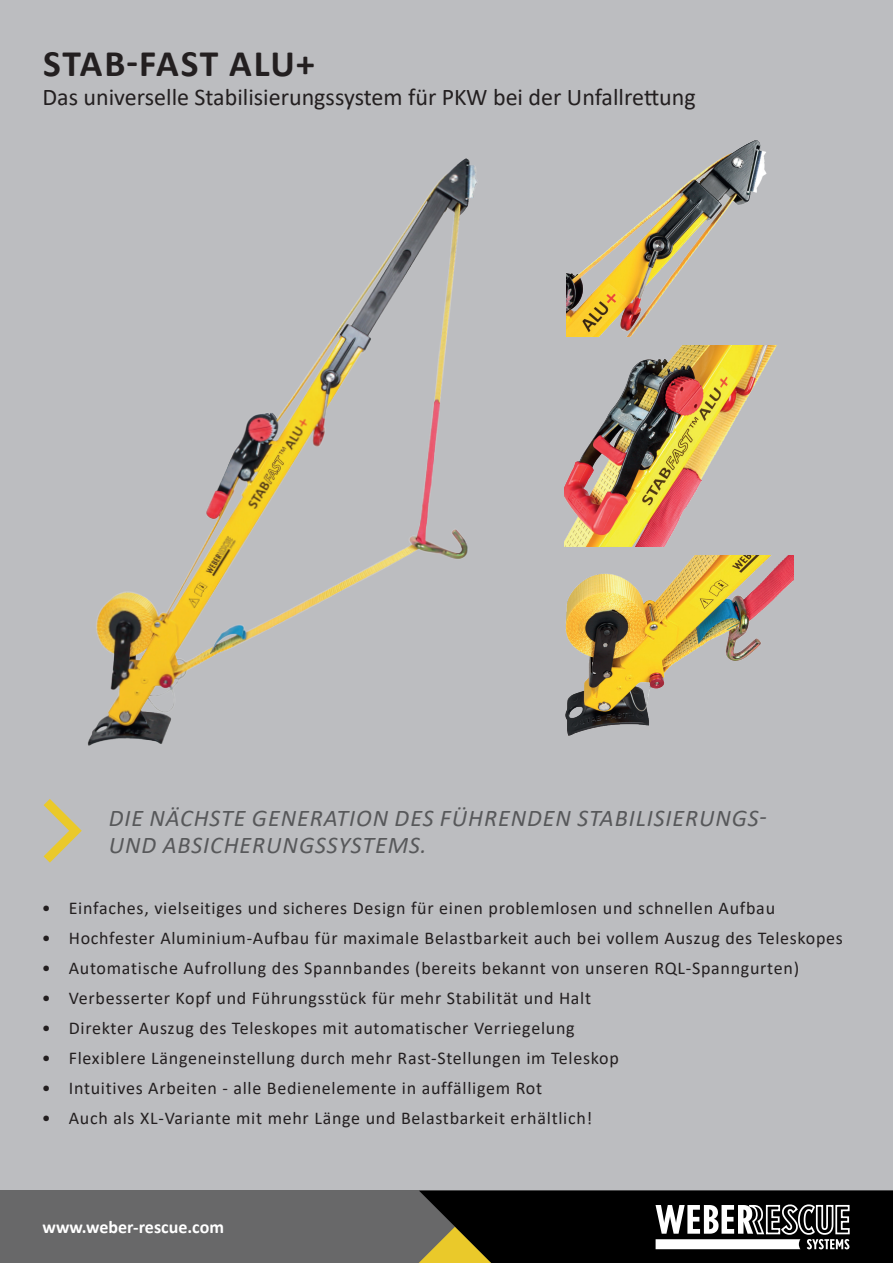
<style>
.page{position:relative;width:893px;height:1263px;background:#fff}
.page>*{position:absolute;margin:0;border:0;box-sizing:border-box;transform-origin:0 0}
.t1{font:700 37.5px "Calibri";letter-spacing:.04em;color:#231f20}
.t2{font:italic 24px/27px "Calibri";letter-spacing:.04em;color:#57585a}
.t3{font:24px "Calibri";color:#231f20}
.t4{font:18px "Calibri";letter-spacing:.04em;color:#231f20}
.t5{font:700 18px "Calibri";color:#fff}
</style>
<div class="page">
<div style="left:0;top:0;width:893px;height:1192px;background:#bcbdc0"></div>
<div style="left:0;top:1191px;width:893px;height:72px;background:#686869"></div>
<svg style="left:419px;top:1191px;width:474px;height:72px;background:#2d2b25"></svg>
<img style="left:88px;top:158px;width:389px;height:588px">
<img style="left:567px;top:140px;width:200px;height:197px">
<img style="left:564px;top:346px;width:213px;height:201px">
<img style="left:565px;top:555px;width:229px;height:181px">
<svg style="left:44px;top:799px;width:38px;height:64px"></svg>
<h1 class="t1" style="left:43px;top:37px;width:273px">STAB-FAST ALU+</h1>
<h2 class="t3" style="left:43px;top:80px;width:655px">Das universelle Stabilisierungssystem für PKW bei der Unfallrettung</h2>
<h2 class="t2" style="left:109px;top:804px;width:659px">DIE NÄCHSTE GENERATION DES FÜHRENDEN STABILISIERUNGS-<br>UND ABSICHERUNGSSYSTEMS.</h2>
<p class="t4" style="left:42px;top:895px;width:735px">• Einfaches, vielseitiges und sicheres Design für einen problemlosen und schnellen Aufbau</p>
<p class="t4" style="left:42px;top:925px;width:803px">• Hochfester Aluminium-Aufbau für maximale Belastbarkeit auch bei vollem Auszug des Teleskopes</p>
<p class="t4" style="left:42px;top:955px;width:759px">• Automatische Aufrollung des Spannbandes (bereits bekannt von unseren RQL-Spanngurten)</p>
<p class="t4" style="left:42px;top:985px;width:551px">• Verbesserter Kopf und Führungsstück für mehr Stabilität und Halt</p>
<p class="t4" style="left:42px;top:1015px;width:534px">• Direkter Auszug des Teleskopes mit automatischer Verriegelung</p>
<p class="t4" style="left:42px;top:1045px;width:579px">• Flexiblere Längeneinstellung durch mehr Rast-Stellungen im Teleskop</p>
<p class="t4" style="left:42px;top:1075px;width:502px">• Intuitives Arbeiten - alle Bedienelemente in auffälligem Rot</p>
<p class="t4" style="left:42px;top:1105px;width:552px">• Auch als XL-Variante mit mehr Länge und Belastbarkeit erhältlich!</p>
<p class="t5" style="left:43px;top:1215px;width:183px">www.weber-rescue.com</p>
</div>
